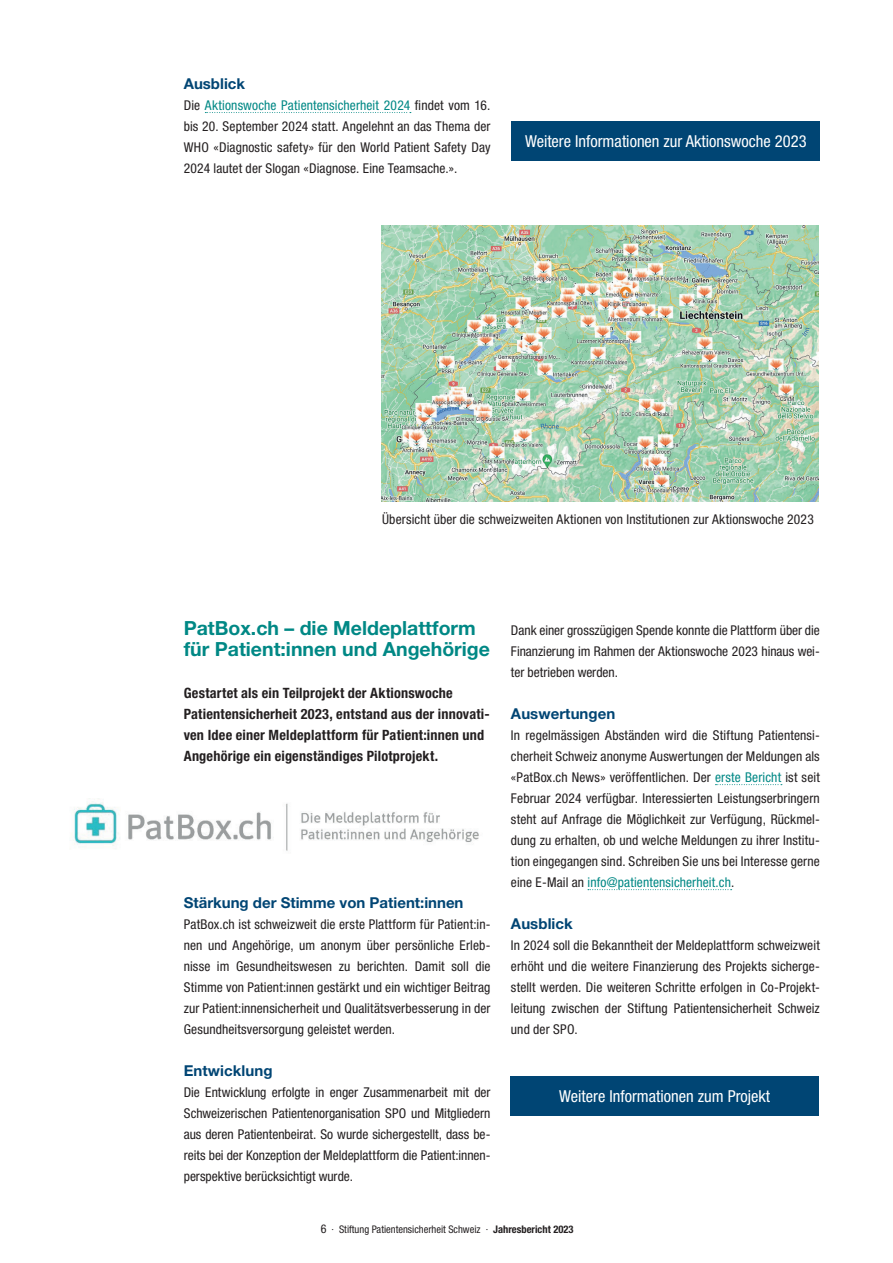
<style>
.page{position:relative;width:893px;height:1263px;background:#fff}
.page>*{position:absolute;margin:0;border:0;box-sizing:border-box;transform-origin:0 0}
.t1{font:700 19.5px/21px "Helvetica Neue LT Std";color:#008885}
.t2{font:condensed 16.5px "Helvetica Neue LT Std";color:#fff}
.t3{font:700 15px "Helvetica Neue LT Std";color:#004574}
.t4{font:700 condensed 14.25px/21px "Helvetica Neue LT Std";letter-spacing:.015em;color:#231f20}
.t5{font:condensed 13.5px/21px "Helvetica Neue LT Std";letter-spacing:.005em;color:#231f20;text-align:justify}
.t6{font:condensed 10.5px "Helvetica Neue LT Std";color:#231f20}
.s1{color:#008885}
.s2{font-size:12px}
.s3{font-weight:700}
</style>
<div class="page">
<svg style="left:205px;top:112px;width:206px;height:1px"></svg>
<img style="left:382px;top:225px;width:437px;height:277px">
<svg style="left:715px;top:784px;width:67px;height:1px"></svg>
<svg style="left:588px;top:889px;width:144px;height:1px"></svg>
<img style="left:73px;top:798px;width:406px;height:53px">
<div style="left:512px;top:121px;width:308px;height:40px;background:#004574"></div>
<div style="left:511px;top:1076px;width:308px;height:39px;background:#004574"></div>
<p class="t3" style="left:184px;top:75px;width:63px">Ausblick</p>
<p class="t5" style="left:184px;top:95px;width:308px">Die <span class="s1">Aktionswoche Patientensicherheit 2024</span> findet vom 16. bis 20. September 2024 statt. Angelehnt an das Thema der WHO «Diagnostic safety» für den World Patient Safety Day 2024 lautet der Slogan «Diagnose. Eine Teamsache.».</p>
<p class="t2" style="left:525px;top:131px;width:283px">Weitere Informationen zur Aktionswoche 2023</p>
<p class="t5" style="left:382px;top:509px;width:433px">Übersicht über die schweizweiten Aktionen von Institutionen zur Aktionswoche 2023</p>
<h1 class="t1" style="left:184px;top:617px;width:308px">PatBox.ch – die Meldeplattform für Patient:innen und Angehörige</h1>
<p class="t4" style="left:184px;top:683px;width:307px">Gestartet als ein Teilprojekt der Aktionswoche Patientensicherheit 2023, entstand aus der innovati&shy;ven Idee einer Meldeplattform für Patient:innen und Angehörige ein eigenständiges Pilotprojekt.</p>
<p class="t3" style="left:184px;top:894px;width:281px">Stärkung der Stimme von Patient:innen</p>
<p class="t5" style="left:184px;top:914px;width:308px">PatBox.ch ist schweizweit die erste Plattform für Patient:in&shy;nen und Angehörige, um anonym über persönliche Erleb&shy;nisse im Gesundheitswesen zu berichten. Damit soll die Stimme von Patient:innen gestärkt und ein wichtiger Beitrag zur Patient:innensicherheit und Qualitätsverbesserung in der Gesundheitsversorgung geleistet werden.</p>
<p class="t3" style="left:184px;top:1062px;width:90px">Entwicklung</p>
<p class="t5" style="left:184px;top:1082px;width:308px">Die Entwicklung erfolgte in enger Zusammenarbeit mit der Schweizerischen Patientenorganisation SPO und Mitgliedern aus deren Patientenbeirat. So wurde sichergestellt, dass be&shy;reits bei der Konzeption der Meldeplattform die Patient:innen&shy;perspektive berücksichtigt wurde.</p>
<p class="t5" style="left:511px;top:620px;width:310px">Dank einer grosszügigen Spende konnte die Plattform über die Finanzierung im Rahmen der Aktionswoche 2023 hinaus wei&shy;ter betrieben werden.</p>
<p class="t3" style="left:511px;top:705px;width:106px">Auswertungen</p>
<p class="t5" style="left:511px;top:725px;width:310px">In regelmässigen Abständen wird die Stiftung Patientensi&shy;cherheit Schweiz anonyme Auswertungen der Meldungen als «PatBox.ch News» veröffentlichen. Der <span class="s1">erste Bericht</span> ist seit Februar 2024 verfügbar. Interessierten Leistungserbringern steht auf Anfrage die Möglichkeit zur Verfügung, Rückmel&shy;dung zu erhalten, ob und welche Meldungen zu ihrer Institu&shy;tion eingegangen sind. Schreiben Sie uns bei Interesse gerne eine E-Mail an <span class="s1">info@patientensicherheit.ch</span>.</p>
<p class="t3" style="left:511px;top:915px;width:63px">Ausblick</p>
<p class="t5" style="left:511px;top:935px;width:310px">In 2024 soll die Bekanntheit der Meldeplattform schweizweit erhöht und die weitere Finanzierung des Projekts sicherge&shy;stellt werden. Die weiteren Schritte erfolgen in Co-Projekt&shy;leitung zwischen der Stiftung Patientensicherheit Schweiz und der SPO.</p>
<p class="t2" style="left:559px;top:1086px;width:212px">Weitere Informationen zum Projekt</p>
<p class="t6" style="left:321px;top:1223px;width:254px"><span class="s2">6</span> · Stiftung Patientensicherheit Schweiz · <span class="s3">Jahresbericht 2023</span></p>
</div>
